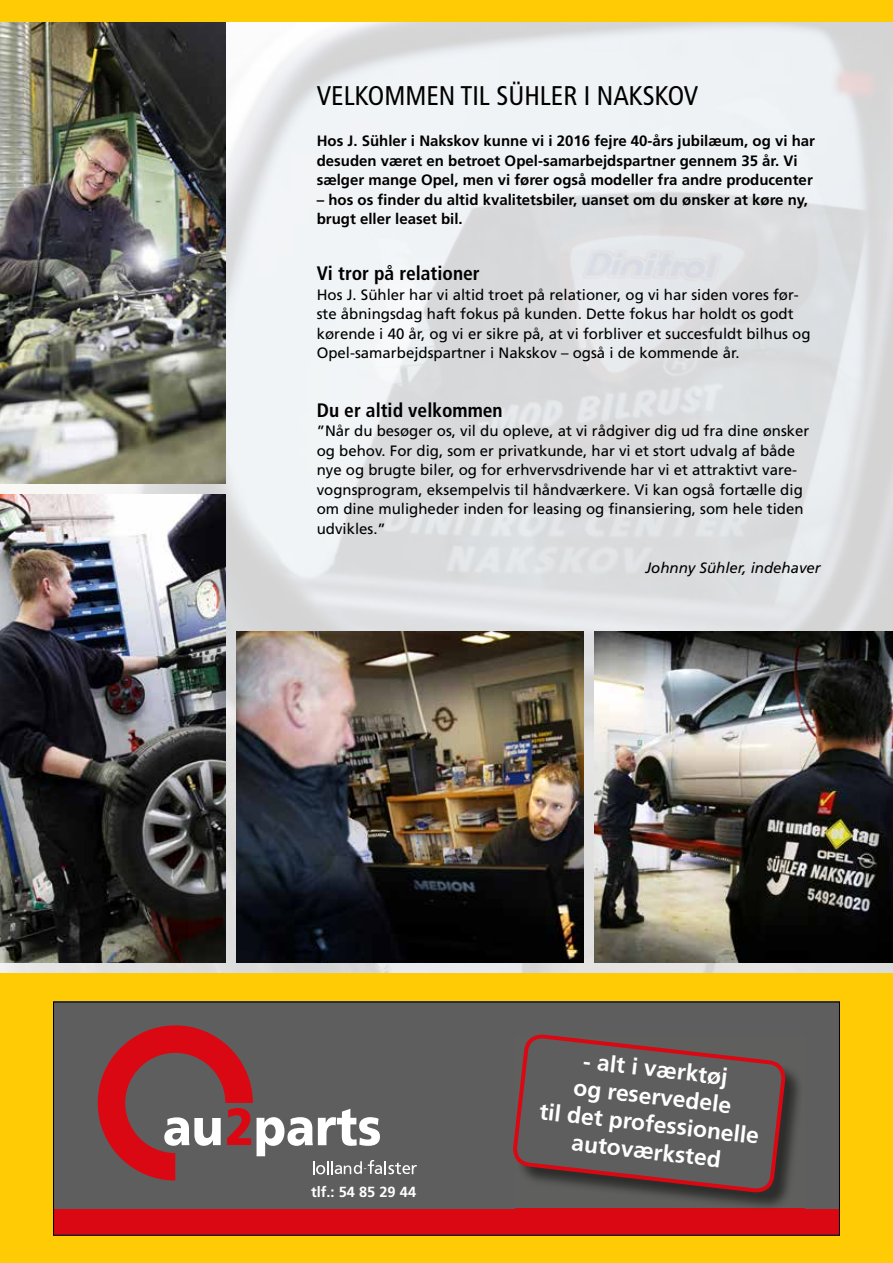
<style>
.page{position:relative;width:893px;height:1263px;background:#fff}
.page>*{position:absolute;margin:0;border:0;box-sizing:border-box;transform-origin:0 0}
.t1{font:condensed 27px "Frutiger LT Std";color:#000}
.t2{font:700 22.95px/27.5px "Frutiger";color:#fff;text-align:center}
.t3{font:700 condensed 19.5px "Frutiger LT Std";color:#000}
.t4{font:15px/19.5px "Frutiger LT Std";color:#000}
.t5{font:700 15px/19.5px "Frutiger LT Std";color:#000}
.t6{font:italic 15px "Frutiger LT Std";color:#000}
.t7{font:700 14.7px "Frutiger";color:#fff}
.t8{font:8.4px "Frutiger";color:#fff}
</style>
<div class="page">
<img style="left:0;top:21px;width:893px;height:952px">
<div style="left:0;top:973px;width:893px;height:290px;background:#fecb04"></div>
<div style="left:55px;top:1004px;width:783px;height:205px;background:#5f5e5e"></div>
<div style="left:53px;top:1209px;width:787px;height:26px;background:#d90812"></div>
<svg style="left:98px;top:1025px;width:319px;height:155px;background:#805a5c"></svg>
<img style="left:788px;top:1037px;width:16px;height:172px">
<svg style="left:511px;top:1032px;width:277px;height:177px;background:#635455"></svg>
<div style="left:53px;top:1002px;width:787px;height:233px;border:1px solid #000"></div>
<img style="left:0;top:21px;width:225px;height:463px">
<div style="left:0;top:0;width:893px;height:21px;background:#fecb04"></div>
<img style="left:236px;top:631px;width:348px;height:332px">
<img style="left:594px;top:631px;width:299px;height:332px">
<img style="left:0;top:495px;width:225px;height:468px">
<h1 class="t1" style="left:317px;top:80px;width:383px">VELKOMMEN TIL SÜHLER I NAKSKOV</h1>
<p class="t5" style="left:317px;top:131px;width:500px">Hos J. Sühler i Nakskov kunne vi i 2016 fejre 40-års jubilæum, og vi har desuden været en betroet Opel-samarbejdspartner gennem 35 år. Vi sælger mange Opel, men vi fører også modeller fra andre producenter</p>
<p class="t5" style="left:317px;top:190px;width:493px">– hos os finder du altid kvalitetsbiler, uanset om du ønsker at køre ny, brugt eller leaset bil.</p>
<h3 class="t3" style="left:317px;top:262px;width:164px">Vi tror på relationer</h3>
<p class="t4" style="left:317px;top:285px;width:495px">Hos J. Sühler har vi altid troet på relationer, og vi har siden vores før&shy;ste åbningsdag haft fokus på kunden. Dette fokus har holdt os godt kørende i 40 år, og vi er sikre på, at vi forbliver et succesfuldt bilhus og Opel-samarbejdspartner i Nakskov – også i de kommende år.</p>
<h3 class="t3" style="left:317px;top:398px;width:187px">Du er altid velkommen</h3>
<p class="t4" style="left:317px;top:421px;width:494px">”Når du besøger os, vil du opleve, at vi rådgiver dig ud fra dine ønsker og behov. For dig, som er privatkunde, har vi et stort udvalg af både nye og brugte biler, og for erhvervsdrivende har vi et attraktivt vare&shy;vognsprogram, eksempelvis til håndværkere. Vi kan også fortælle dig om dine muligheder inden for leasing og finansiering, som hele tiden udvikles.”</p>
<p class="t6" style="left:645px;top:559px;width:177px">Johnny Sühler, indehaver</p>
<p class="t8" style="left:364px;top:1163px;width:4px">-</p>
<p class="t7" style="left:311px;top:1183px;width:107px">tlf.: 54 85 29 44</p>
<h2 class="t2" style="left:547px;top:1043px;width:222px;rotate:6deg">- alt i værktøj<br>og reservedele<br>til det professionelle autoværksted</h2>
</div>
